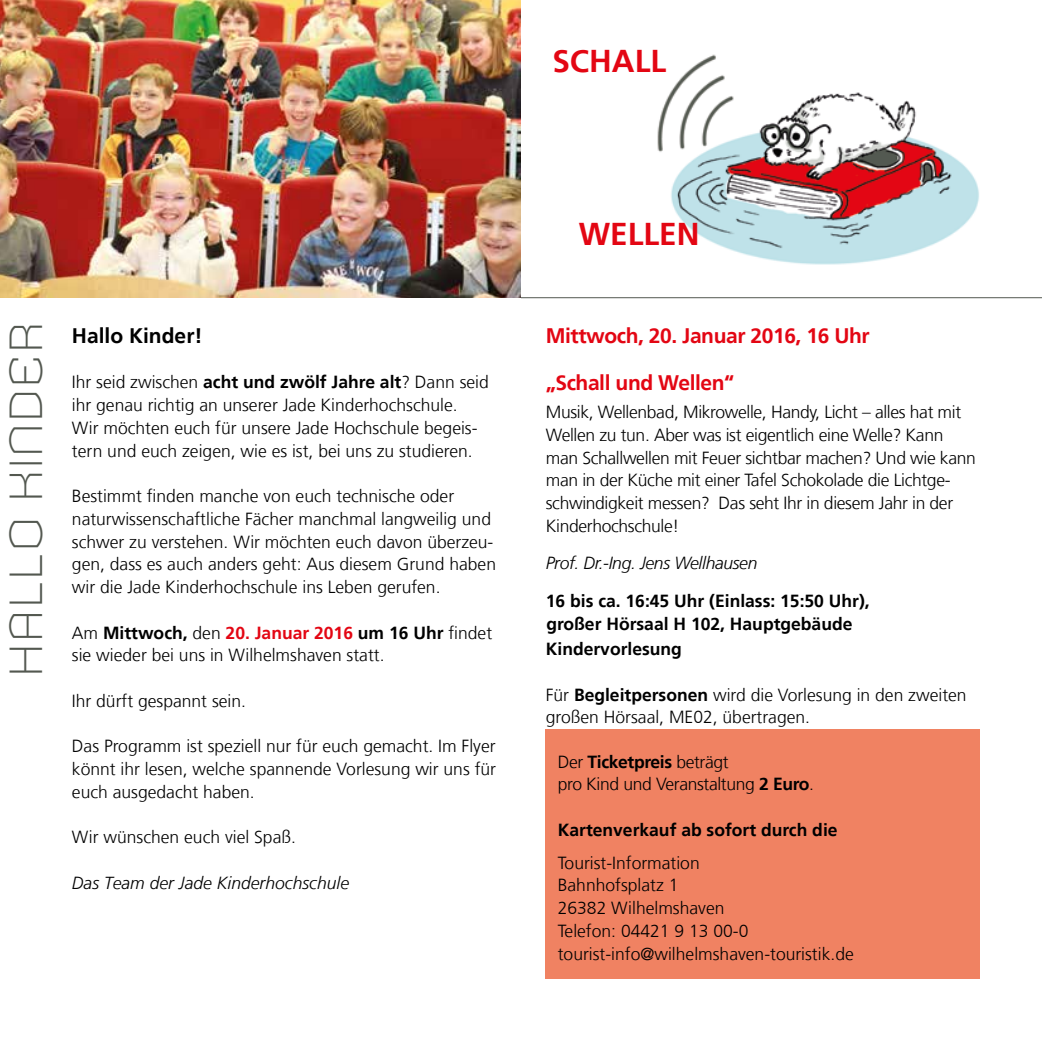
<style>
.page{position:relative;width:1042px;height:1042px;background:#fff}
.page>*{position:absolute;margin:0;border:0;box-sizing:border-box;transform-origin:0 0}
.t1{font:300 44.98px "Armada";letter-spacing:-.015em;color:#535850}
.t2{font:700 31.5px "NDS Frutiger";color:#e30613}
.t3{font:700 21px "NDS Frutiger";letter-spacing:-.02em;color:#e30613}
.t4{font:700 21px "NDS Frutiger";color:#000}
.t5{font:300 17.5px/22.8px "NDS Frutiger";color:#000}
.t6{font:300 17.5px/22.8px "NDS Frutiger";letter-spacing:-.02em;color:#000}
.t7{font:700 17.5px/22.8px "NDS Frutiger";color:#000}
.t8{font:italic 300 17.5px "NDS Frutiger";color:#000}
.t9{font:italic 300 17.5px "NDS Frutiger";letter-spacing:-.02em;color:#000}
.s1{font-weight:700}
.s2{font-weight:700;color:#e30613}
</style>
<div class="page">
<img style="left:0;top:0;width:521px;height:298px">
<div style="left:546px;top:730px;width:434px;height:249px;background:#f08262"></div>
<img style="left:657px;top:54px;width:322px;height:211px">
<hr style="left:521px;top:297px;width:521px;height:1px;background:#535850">
<h2 class="t2" style="left:552px;top:42px;width:115px">SCHALL</h2>
<h2 class="t2" style="left:579px;top:216px;width:122px">WELLEN</h2>
<h1 class="t1" style="left:-1px;top:677px;width:358px;rotate:-90deg">HALLO KINDER</h1>
<p class="t3" style="left:546px;top:324px;width:325px">Mittwoch, 20. Januar 2016, 16 Uhr</p>
<p class="t4" style="left:72px;top:323px;width:132px">Hallo Kinder!</p>
<p class="t5" style="left:72px;top:371px;width:418px">Ihr seid zwischen <span class="s1">acht und zwölf Jahre alt</span>? Dann seid ihr genau richtig an unserer Jade Kinderhochschule.<br>Wir möchten euch für unsere Jade Hochschule begeis&shy;tern und euch zeigen, wie es ist, bei uns zu studieren.</p>
<p class="t5" style="left:72px;top:485px;width:426px">Bestimmt finden manche von euch technische oder naturwissenschaftliche Fächer manchmal langweilig und schwer zu verstehen. Wir möchten euch davon überzeu&shy;gen, dass es auch anders geht: Aus diesem Grund haben wir die Jade Kinderhochschule ins Leben gerufen.</p>
<p class="t5" style="left:72px;top:621px;width:422px">Am <span class="s1">Mittwoch,</span> den <span class="s2">20. Januar 2016</span> <span class="s1">um 16 Uhr</span> findet sie wieder bei uns in Wilhelmshaven statt.</p>
<p class="t5" style="left:72px;top:690px;width:176px">Ihr dürft gespannt sein.</p>
<p class="t5" style="left:72px;top:735px;width:426px;text-align:justify">Das Programm ist speziell nur für euch gemacht. Im Flyer könnt ihr lesen, welche spannende Vorlesung wir uns für euch ausgedacht haben.</p>
<p class="t5" style="left:72px;top:826px;width:226px">Wir wünschen euch viel Spaß.</p>
<p class="t8" style="left:72px;top:873px;width:279px">Das Team der Jade Kinderhochschule</p>
<p class="t3" style="left:546px;top:371px;width:190px">„Schall und Wellen“</p>
<p class="t6" style="left:546px;top:401px;width:431px">Musik, Wellenbad, Mikrowelle, Handy, Licht – alles hat mit Wellen zu tun. Aber was ist eigentlich eine Welle? Kann man Schallwellen mit Feuer sichtbar machen? Und wie kann man in der Küche mit einer Tafel Schokolade die Lichtge&shy;schwindigkeit messen? Das seht Ihr in diesem Jahr in der Kinderhochschule!</p>
<p class="t9" style="left:546px;top:553px;width:213px">Prof. Dr.-Ing. Jens Wellhausen</p>
<p class="t7" style="left:546px;top:590px;width:325px">16 bis ca. 16:45 Uhr (Einlass: 15:50 Uhr), großer Hörsaal H 102, Hauptgebäude</p>
<p class="t7" style="left:546px;top:638px;width:138px">Kindervorlesung</p>
<p class="t5" style="left:546px;top:683px;width:422px">Für <span class="s1">Begleitpersonen</span> wird die Vorlesung in den zweiten großen Hörsaal, ME02, übertragen.</p>
<p class="t6" style="left:558px;top:750px;width:258px">Der <span class="s1">Ticketpreis</span> beträgt<br>pro Kind und Veranstaltung <span class="s1">2 Euro</span>.</p>
<p class="t7" style="left:558px;top:818px;width:281px">Kartenverkauf ab sofort durch die</p>
<p class="t5" style="left:558px;top:851px;width:297px">Tourist-Information<br>Bahnhofsplatz 1<br>26382 Wilhelmshaven<br>Telefon: 04421 9 13 00-0 tourist-info@wilhelmshaven-touristik.de</p>
</div>
